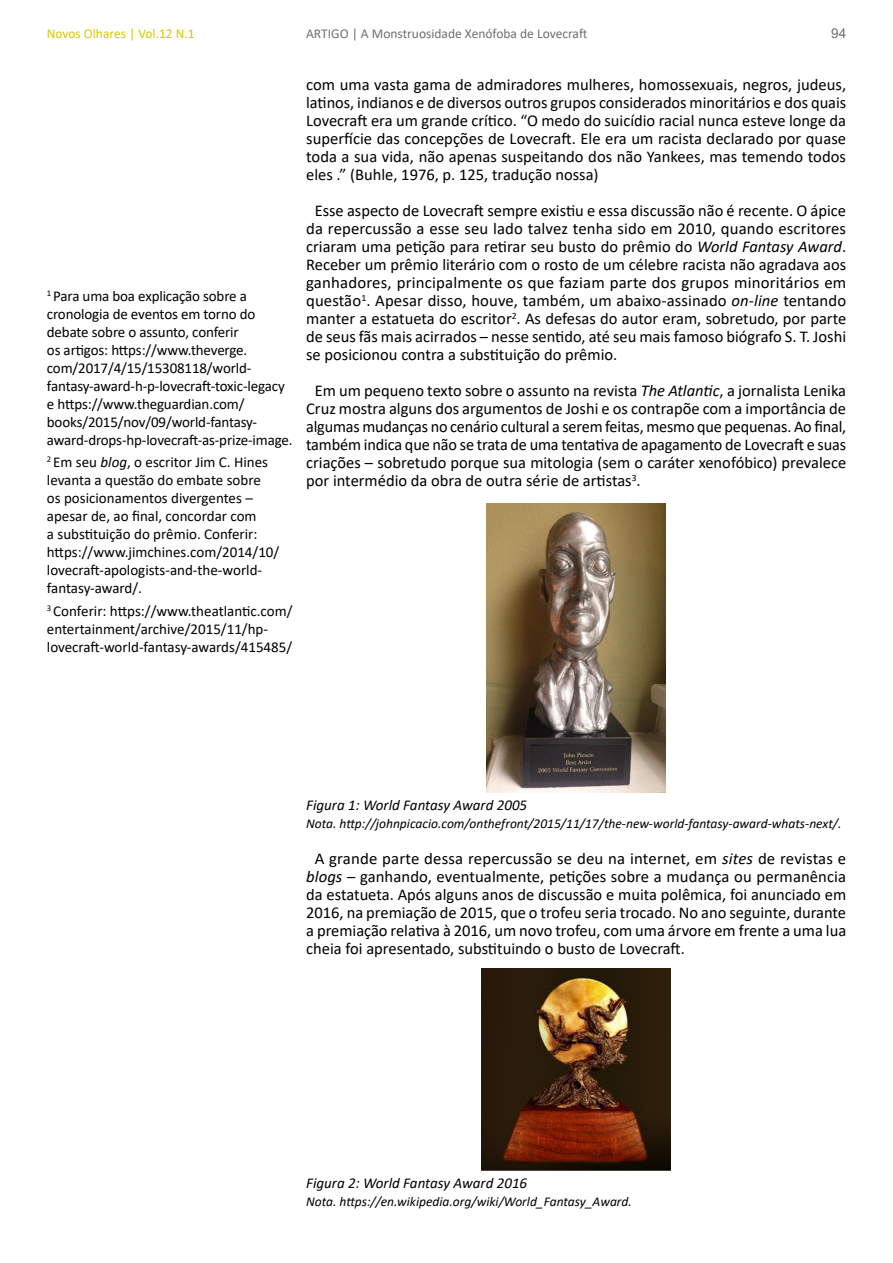
<style>
.page{position:relative;width:893px;height:1263px;background:#fff}
.page>*{position:absolute;margin:0;border:0;box-sizing:border-box;transform-origin:0 0}
.t1{font:16.5px/18px "Calibri";color:#000;text-align:justify}
.t2{font:15px/18px "Calibri";letter-spacing:-.01em;color:#000}
.t3{font:italic 15px "Calibri";color:#000}
.t4{font:italic 13.5px "Calibri";color:#000}
.t5{font:13.5px "Calibri";color:#6e6f71}
.t6{font:13.5px "Calibri";color:#d9c700}
.t7{font:13.5px "Arial";color:#706f6f}
.s1{font-style:italic}
</style>
<div class="page">
<img style="left:487px;top:503px;width:179px;height:289px">
<img style="left:482px;top:968px;width:189px;height:202px">
<p class="t6" style="left:47px;top:24px;width:150px">Novos Olhares | Vol.12 N.1</p>
<p class="t5" style="left:306px;top:24px;width:283px">ARTIGO | A Monstruosidade Xenófoba de Lovecraft</p>
<p class="t7" style="left:831px;top:24px;width:17px">94</p>
<p class="t1" style="left:306px;top:75px;width:542px">com uma vasta gama de admiradores mulheres, homossexuais, negros, judeus, latinos, indianos e de diversos outros grupos considerados minoritários e dos quais Lovecraft era um grande crítico. “O medo do suicídio racial nunca esteve longe da superfície das concepções de Lovecraft. Ele era um racista declarado por quase toda a sua vida, não apenas suspeitando dos não Yankees, mas temendo todos eles .” (Buhle, 1976, p. 125, tradução nossa)</p>
<p class="t1" style="left:306px;top:201px;width:542px;text-indent:8px">Esse aspecto de Lovecraft sempre existiu e essa discussão não é recente. O ápice da repercussão a esse seu lado talvez tenha sido em 2010, quando escritores criaram uma petição para retirar seu busto do prêmio do <span class="s1">World Fantasy Award</span>.<br>Receber um prêmio literário com o rosto de um célebre racista não agradava aos ganhadores, principalmente os que faziam parte dos grupos minoritários em questão<sup>1</sup>. Apesar disso, houve, também, um abaixo-assinado <span class="s1">on-line</span> tentando manter a estatueta do escritor<sup>2</sup>. As defesas do autor eram, sobretudo, por parte de seus fãs mais acirrados – nesse sentido, até seu mais famoso biógrafo S. T. Joshi se posicionou contra a substituição do prêmio.</p>
<p class="t1" style="left:306px;top:381px;width:542px;text-indent:9px">Em um pequeno texto sobre o assunto na revista <span class="s1">The Atlantic</span>, a jornalista Lenika Cruz mostra alguns dos argumentos de Joshi e os contrapõe com a importância de algumas mudanças no cenário cultural a serem feitas, mesmo que pequenas. Ao final, também indica que não se trata de uma tentativa de apagamento de Lovecraft e suas criações – sobretudo porque sua mitologia (sem o caráter xenofóbico) prevalece por intermédio da obra de outra série de artistas<sup>3</sup>.</p>
<p class="t2" style="left:47px;top:287px;width:247px"><sup>1</sup> Para uma boa explicação sobre a cronologia de eventos em torno do debate sobre o assunto, conferir<br>os artigos: https://www.theverge. com/2017/4/15/15308118/world&shy;fantasy-award-h-p-lovecraft-toxic-legacy e https://www.theguardian.com/ books/2015/nov/09/world-fantasy&shy;award-drops-hp-lovecraft-as-prize-image.</p>
<p class="t2" style="left:47px;top:453px;width:234px"><sup>2</sup> Em seu <span class="s1">blog</span>, o escritor Jim C. Hines levanta a questão do embate sobre<br>os posicionamentos divergentes – apesar de, ao final, concordar com<br>a substituição do prêmio. Conferir: https://www.jimchines.com/2014/10/ lovecraft-apologists-and-the-world&shy;fantasy-award/.</p>
<p class="t2" style="left:47px;top:601px;width:247px"><sup>3</sup> Conferir: https://www.theatlantic.com/ entertainment/archive/2015/11/hp&shy;lovecraft-world-fantasy-awards/415485/</p>
<p class="t3" style="left:306px;top:795px;width:223px">Figura 1: World Fantasy Award 2005</p>
<p class="t4" style="left:306px;top:814px;width:537px">Nota. http://johnpicacio.com/onthefront/2015/11/17/the-new-world-fantasy-award-whats-next/.</p>
<p class="t1" style="left:306px;top:849px;width:542px;text-indent:9px">A grande parte dessa repercussão se deu na internet, em <span class="s1">sites</span> de revistas e <span class="s1">blogs</span> – ganhando, eventualmente, petições sobre a mudança ou permanência da estatueta. Após alguns anos de discussão e muita polêmica, foi anunciado em 2016, na premiação de 2015, que o trofeu seria trocado. No ano seguinte, durante a premiação relativa à 2016, um novo trofeu, com uma árvore em frente a uma lua cheia foi apresentado, substituindo o busto de Lovecraft.</p>
<p class="t3" style="left:306px;top:1173px;width:223px">Figura 2: World Fantasy Award 2016</p>
<p class="t4" style="left:306px;top:1192px;width:327px">Nota. https://en.wikipedia.org/wiki/World_Fantasy_Award.</p>
</div>
